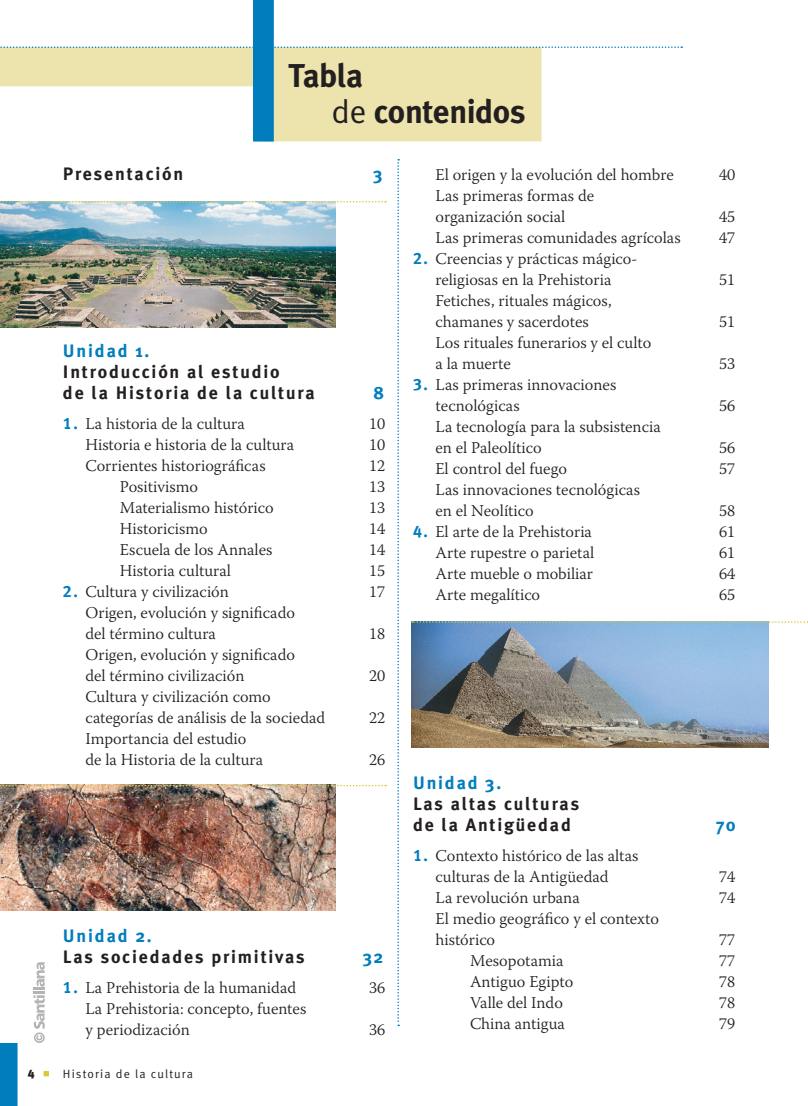
<style>
.page{position:relative;width:808px;height:1106px;background:#fff}
.page>*{position:absolute;margin:0;border:0;box-sizing:border-box;transform-origin:0 0}
.t1{font:700 33px/36px "Meta Plus";letter-spacing:-.015em;color:#231f20}
.t2{font:700 18px/21px "Meta Plus";letter-spacing:.1em;color:#231f20}
.t3{font:700 18px "Meta Plus";letter-spacing:.1em;color:#007dbd}
.t4{font:300 16.5px/21px "Warnock Pro";color:#231f20}
.t5{font:12px "Meta Normal";letter-spacing:.095em;color:#231f20}
.t6{font:12px "Meta Black Expert";color:#231f20}
.s1{font-family:"Meta Normal";font-weight:400}
.s2{font-family:"Meta Plus Bold Caps";font-weight:400;color:#007dbd}
</style>
<div class="page">
<svg style="left:0;top:1043px;width:18px;height:62px"></svg>
<svg style="left:44px;top:1071px;width:5px;height:5px"></svg>
<img style="left:0;top:202px;width:336px;height:125px">
<img style="left:0;top:786px;width:336px;height:124px">
<img style="left:411px;top:621px;width:357px;height:126px">
<svg style="left:0;top:201px;width:386px;height:1px"></svg>
<svg style="left:0;top:784px;width:386px;height:2px"></svg>
<svg style="left:412px;top:621px;width:396px;height:1px"></svg>
<svg style="left:0;top:0;width:682px;height:141px"></svg>
<svg style="left:397px;top:159px;width:2px;height:867px"></svg>
<svg style="left:33px;top:962px;width:12px;height:80px"></svg>
<h1 class="t1" style="left:331px;top:60px;width:196px;text-indent:-44px">Tabla<br><span class="s1">de</span> contenidos</h1>
<p class="t2" style="left:63px;top:165px;width:122px">Presentación</p>
<p class="t3" style="left:373px;top:167px;width:11px">3</p>
<p class="t3" style="left:63px;top:344px;width:88px">Unidad 1.</p>
<p class="t2" style="left:63px;top:363px;width:253px">Introducción al estudio<br>de la Historia de la cultura</p>
<p class="t3" style="left:373px;top:386px;width:12px">8</p>
<p class="t4" style="left:63px;top:415px;width:183px"><span class="s2">1.</span> La historia de la cultura</p>
<p class="t4" style="left:369px;top:415px;width:18px">10</p>
<p class="t4" style="left:85px;top:436px;width:210px">Historia e historia de la cultura</p>
<p class="t4" style="left:369px;top:436px;width:18px">10</p>
<p class="t4" style="left:85px;top:457px;width:182px">Corrientes historiográficas</p>
<p class="t4" style="left:369px;top:457px;width:18px">12</p>
<p class="t4" style="left:120px;top:478px;width:80px">Positivismo</p>
<p class="t4" style="left:369px;top:478px;width:18px">13</p>
<p class="t4" style="left:120px;top:499px;width:155px">Materialismo histórico</p>
<p class="t4" style="left:369px;top:499px;width:18px">13</p>
<p class="t4" style="left:120px;top:520px;width:89px">Historicismo</p>
<p class="t4" style="left:369px;top:520px;width:18px">14</p>
<p class="t4" style="left:120px;top:541px;width:154px">Escuela de los Annales</p>
<p class="t4" style="left:369px;top:541px;width:18px">14</p>
<p class="t4" style="left:120px;top:562px;width:112px">Historia cultural</p>
<p class="t4" style="left:369px;top:562px;width:18px">15</p>
<p class="t4" style="left:63px;top:583px;width:167px"><span class="s2">2.</span> Cultura y civilización</p>
<p class="t4" style="left:369px;top:583px;width:18px">17</p>
<p class="t4" style="left:85px;top:604px;width:211px">Origen, evolución y significado del término cultura</p>
<p class="t4" style="left:369px;top:625px;width:18px">18</p>
<p class="t4" style="left:85px;top:646px;width:211px">Origen, evolución y significado del término civilización</p>
<p class="t4" style="left:85px;top:688px;width:241px">Cultura y civilización como categorías de análisis de la sociedad</p>
<p class="t4" style="left:85px;top:730px;width:179px">Importancia del estudio de la Historia de la cultura</p>
<p class="t4" style="left:369px;top:667px;width:18px">20</p>
<p class="t4" style="left:369px;top:709px;width:18px">22</p>
<p class="t4" style="left:369px;top:751px;width:18px">26</p>
<p class="t3" style="left:63px;top:929px;width:90px">Unidad 2.</p>
<p class="t2" style="left:63px;top:948px;width:243px">Las sociedades primitivas</p>
<p class="t3" style="left:363px;top:950px;width:22px">32</p>
<p class="t4" style="left:63px;top:979px;width:235px"><span class="s2">1.</span> La Prehistoria de la humanidad</p>
<p class="t4" style="left:369px;top:979px;width:18px">36</p>
<p class="t4" style="left:85px;top:1000px;width:222px">La Prehistoria: concepto, fuentes y periodización</p>
<p class="t4" style="left:369px;top:1021px;width:18px">36</p>
<p class="t6" style="left:28px;top:1066px;width:8px">4</p>
<p class="t5" style="left:63px;top:1069px;width:132px">Historia de la cultura</p>
<p class="t4" style="left:435px;top:166px;width:240px">El origen y la evolución del hombre</p>
<p class="t4" style="left:719px;top:166px;width:18px">40</p>
<p class="t4" style="left:435px;top:187px;width:160px">Las primeras formas de organización social</p>
<p class="t4" style="left:719px;top:208px;width:18px">45</p>
<p class="t4" style="left:435px;top:229px;width:247px">Las primeras comunidades agrícolas</p>
<p class="t4" style="left:719px;top:229px;width:18px">47</p>
<p class="t4" style="left:413px;top:250px;width:226px;text-align:center"><span class="s2">2.</span> Creencias y prácticas mágico&shy;religiosas en la Prehistoria</p>
<p class="t4" style="left:719px;top:271px;width:18px">51</p>
<p class="t4" style="left:435px;top:292px;width:178px">Fetiches, rituales mágicos, chamanes y sacerdotes</p>
<p class="t4" style="left:435px;top:334px;width:217px">Los rituales funerarios y el culto a la muerte</p>
<p class="t4" style="left:435px;top:376px;width:182px;text-indent:-22px"><span class="s2">3.</span> Las primeras innovaciones tecnológicas</p>
<p class="t4" style="left:435px;top:418px;width:227px">La tecnología para la subsistencia en el Paleolítico</p>
<p class="t4" style="left:719px;top:313px;width:18px">51</p>
<p class="t4" style="left:719px;top:355px;width:18px">53</p>
<p class="t4" style="left:719px;top:397px;width:18px">56</p>
<p class="t4" style="left:719px;top:439px;width:18px">56</p>
<p class="t4" style="left:435px;top:460px;width:133px">El control del fuego</p>
<p class="t4" style="left:719px;top:460px;width:18px">57</p>
<p class="t4" style="left:435px;top:481px;width:206px">Las innovaciones tecnológicas en el Neolítico</p>
<p class="t4" style="left:719px;top:502px;width:18px">58</p>
<p class="t4" style="left:413px;top:523px;width:180px"><span class="s2">4.</span> El arte de la Prehistoria</p>
<p class="t4" style="left:719px;top:523px;width:18px">61</p>
<p class="t4" style="left:435px;top:544px;width:160px">Arte rupestre o parietal</p>
<p class="t4" style="left:719px;top:544px;width:18px">61</p>
<p class="t4" style="left:435px;top:565px;width:159px">Arte mueble o mobiliar</p>
<p class="t4" style="left:719px;top:565px;width:18px">64</p>
<p class="t4" style="left:435px;top:586px;width:106px">Arte megalítico</p>
<p class="t4" style="left:719px;top:586px;width:18px">65</p>
<p class="t3" style="left:413px;top:776px;width:90px">Unidad 3.</p>
<p class="t2" style="left:413px;top:795px;width:168px">Las altas culturas de la Antigüedad</p>
<p class="t4" style="left:413px;top:847px;width:227px;text-align:center"><span class="s2">1.</span> Contexto histórico de las altas culturas de la Antigüedad</p>
<p class="t3" style="left:716px;top:818px;width:21px">70</p>
<p class="t4" style="left:719px;top:868px;width:18px">74</p>
<p class="t4" style="left:435px;top:889px;width:146px">La revolución urbana</p>
<p class="t4" style="left:719px;top:889px;width:18px">74</p>
<p class="t4" style="left:435px;top:910px;width:225px">El medio geográfico y el contexto histórico</p>
<p class="t4" style="left:719px;top:931px;width:18px">77</p>
<p class="t4" style="left:470px;top:952px;width:95px">Mesopotamia</p>
<p class="t4" style="left:719px;top:952px;width:18px">77</p>
<p class="t4" style="left:470px;top:973px;width:105px">Antiguo Egipto</p>
<p class="t4" style="left:719px;top:973px;width:18px">78</p>
<p class="t4" style="left:470px;top:994px;width:94px">Valle del Indo</p>
<p class="t4" style="left:719px;top:994px;width:18px">78</p>
<p class="t4" style="left:470px;top:1015px;width:96px">China antigua</p>
<p class="t4" style="left:719px;top:1015px;width:18px">79</p>
</div>
